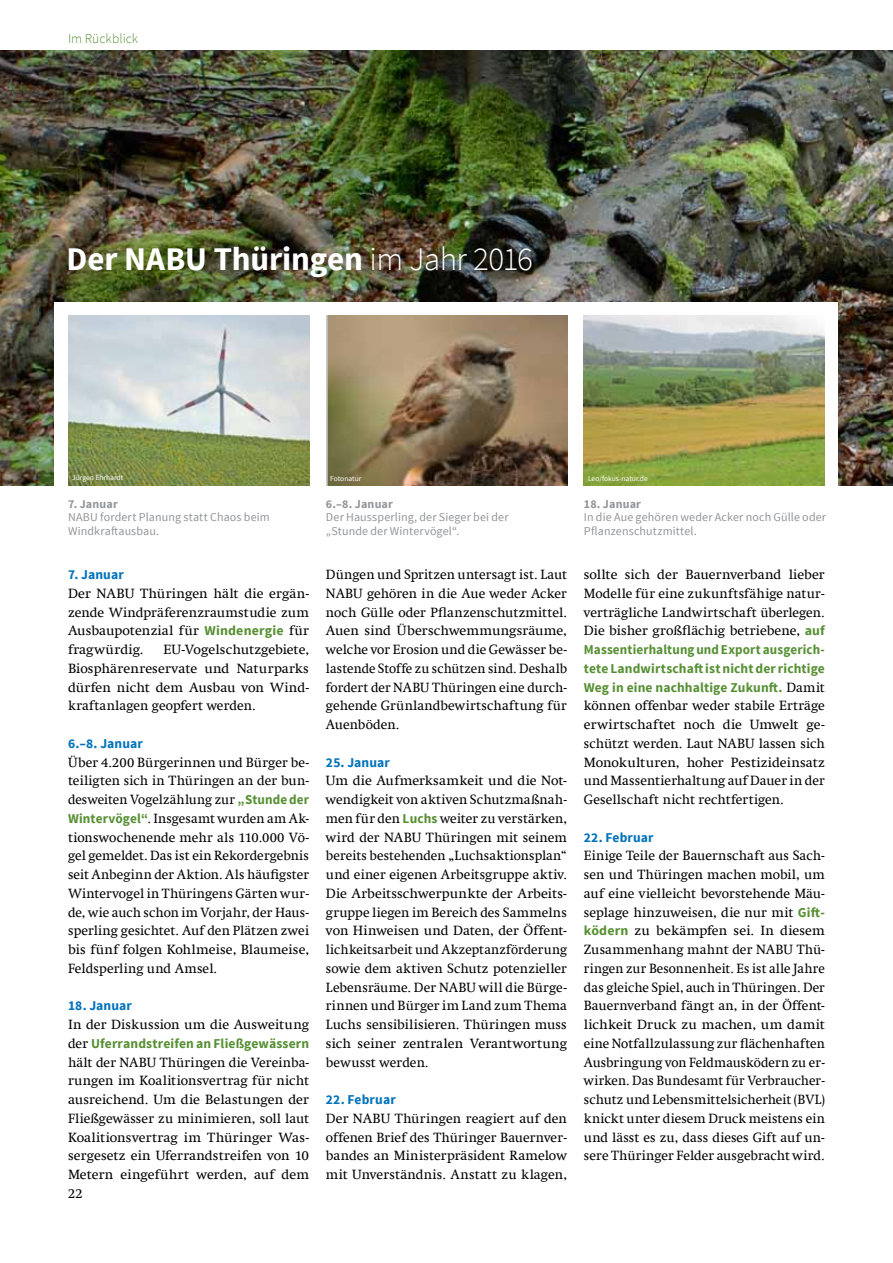
<style>
.page{position:relative;width:893px;height:1263px;background:#fff}
.page>*{position:absolute;margin:0;border:0;box-sizing:border-box;transform-origin:0 0}
.t1{font:700 33px "Source Sans Pro";letter-spacing:-.005em;color:#fff}
.t2{font:13.5px/18.8px "Swift Com";letter-spacing:.005em;color:#000;text-align:justify}
.t3{font:700 13.5px/18.8px "Source Sans Pro";letter-spacing:.01em;color:#579034;text-align:justify}
.t4{font:700 13.5px "Source Sans Pro";letter-spacing:.01em;color:#0072bc}
.t5{font:300 13.5px "Source Sans Pro";letter-spacing:.005em;color:#579034}
.t6{font:12px/13.5px "Source Sans Pro";letter-spacing:.01em;color:#939598}
.t7{font:700 12px "Source Sans Pro";letter-spacing:.015em;color:#939598}
.t8{font:7.5px "Source Sans Pro";color:#fff}
.s1{font-weight:300}
.s2{font-family:"Source Sans Pro";font-weight:700;color:#579034}
.s3{font-family:"Swift Com";font-weight:400;color:#000}
</style>
<div class="page">
<img style="left:0;top:50px;width:893px;height:436px">
<div style="left:54px;top:302px;width:784px;height:197px;background:#fff"></div>
<img style="left:68px;top:315px;width:241px;height:170px">
<img style="left:584px;top:316px;width:241px;height:170px">
<svg style="left:327px;top:316px;width:240px;height:170px;background:#8d795d"></svg>
<p class="t5" style="left:68px;top:30px;width:72px">Im Rückblick</p>
<h1 class="t1" style="left:67px;top:237px;width:468px">Der NABU Thüringen <span class="s1">im Jahr 2016</span></h1>
<p class="t8" style="left:72px;top:473px;width:52px">Jürgen Ehrhardt</p>
<p class="t8" style="left:330px;top:474px;width:33px">Fotonatur</p>
<p class="t8" style="left:588px;top:474px;width:61px">Leo/fokus-natur.de</p>
<p class="t7" style="left:68px;top:496px;width:51px">7. Januar</p>
<p class="t6" style="left:68px;top:510px;width:203px">NABU fordert Planung statt Chaos beim<br>Windkraftausbau.</p>
<p class="t4" style="left:68px;top:566px;width:57px">7. Januar</p>
<p class="t2" style="left:68px;top:584px;width:243px">Der NABU Thüringen hält die ergän&shy;zende Windpräferenzraumstudie zum Ausbaupotenzial für <span class="s2">Windenergie</span> für fragwürdig.</p>
<p class="t2" style="left:68px;top:640px;width:243px;text-indent:95px">EU-Vogelschutzgebiete, Biosphärenreservate und Naturparks dürfen nicht dem Ausbau von Wind&shy;kraftanlagen geopfert werden.</p>
<p class="t4" style="left:68px;top:735px;width:76px">6.–8. Januar</p>
<p class="t2" style="left:68px;top:753px;width:243px">Über 4.200 Bürgerinnen und Bürger be&shy;teiligten sich in Thüringen an der bun&shy;desweiten Vogelzählung zur <span class="s2">„Stunde der Wintervögel“</span>. Insgesamt wurden am Ak&shy;tionswochenende mehr als 110.000 Vö&shy;gel gemeldet. Das ist ein Rekordergebnis seit Anbeginn der Aktion. Als häufigster Wintervogel in Thüringens Gärten wur&shy;de, wie auch schon im Vorjahr, der Haus&shy;sperling gesichtet. Auf den Plätzen zwei bis fünf folgen Kohlmeise, Blaumeise, Feldsperling und Amsel.</p>
<p class="t4" style="left:68px;top:997px;width:65px">18. Januar</p>
<p class="t2" style="left:68px;top:1015px;width:243px">In der Diskussion um die Ausweitung</p>
<p class="t3" style="left:68px;top:1034px;width:243px"><span class="s3">der</span> Uferrandstreifen an Fließgewässern</p>
<p class="t2" style="left:68px;top:1053px;width:243px">hält der NABU Thüringen die Vereinba&shy;rungen im Koalitionsvertrag für nicht ausreichend. Um die Belastungen der Fließgewässer zu minimieren, soll laut Koalitionsvertrag im Thüringer Was&shy;sergesetz ein Uferrandstreifen von 10<br>Metern eingeführt werden, auf dem</p>
<p class="t2" style="left:68px;top:1184px;width:16px">22</p>
<p class="t7" style="left:326px;top:496px;width:69px">6.–8. Januar</p>
<p class="t6" style="left:326px;top:510px;width:184px">Der Haussperling, der Sieger bei der „Stunde der Wintervögel“.</p>
<p class="t2" style="left:326px;top:565px;width:243px">Düngen und Spritzen untersagt ist. Laut NABU gehören in die Aue weder Acker noch Gülle oder Pflanzenschutzmittel.<br>Auen sind Überschwemmungsräume, welche vor Erosion und die Gewässer be&shy;lastende Stoffe zu schützen sind. Deshalb fordert der NABU Thüringen eine durch&shy;gehende Grünlandbewirtschaftung für Auenböden.</p>
<p class="t4" style="left:326px;top:753px;width:65px">25. Januar</p>
<p class="t2" style="left:326px;top:771px;width:243px">Um die Aufmerksamkeit und die Not&shy;wendigkeit von aktiven Schutzmaßnah&shy;men für den <span class="s2">Luchs</span> weiter zu verstärken, wird der NABU Thüringen mit seinem bereits bestehenden „Luchsaktionsplan“ und einer eigenen Arbeitsgruppe aktiv.<br>Die Arbeitsschwerpunkte der Arbeits&shy;gruppe liegen im Bereich des Sammelns von Hinweisen und Daten, der Öffent&shy;lichkeitsarbeit und Akzeptanzförderung sowie dem aktiven Schutz potenzieller Lebensräume. Der NABU will die Bürge&shy;rinnen und Bürger im Land zum Thema Luchs sensibilisieren. Thüringen muss sich seiner zentralen Verantwortung bewusst werden.</p>
<p class="t4" style="left:326px;top:1091px;width:71px">22. Februar</p>
<p class="t2" style="left:326px;top:1109px;width:243px">Der NABU Thüringen reagiert auf den offenen Brief des Thüringer Bauernver&shy;bandes an Ministerpräsident Ramelow mit Unverständnis. Anstatt zu klagen,</p>
<p class="t7" style="left:584px;top:496px;width:59px">18. Januar</p>
<p class="t6" style="left:584px;top:510px;width:244px">In die Aue gehören weder Acker noch Gülle oder<br>Pflanzenschutzmittel.</p>
<p class="t2" style="left:584px;top:565px;width:243px">sollte sich der Bauernverband lieber Modelle für eine zukunftsfähige natur&shy;verträgliche Landwirtschaft überlegen.<br>Die bisher großflächig betriebene, <span class="s2">auf</span></p>
<p class="t3" style="left:584px;top:641px;width:243px">Massentierhaltung und Export ausgerich&shy;tete Landwirtschaft ist nicht der richtige Weg in eine nachhaltige Zukunft. <span class="s3">Damit</span></p>
<p class="t2" style="left:584px;top:696px;width:243px">können offenbar weder stabile Erträge erwirtschaftet noch die Umwelt ge&shy;schützt werden. Laut NABU lassen sich Monokulturen, hoher Pestizideinsatz und Massentierhaltung auf Dauer in der Gesellschaft nicht rechtfertigen.</p>
<p class="t4" style="left:584px;top:828px;width:71px">22. Februar</p>
<p class="t2" style="left:584px;top:846px;width:243px">Einige Teile der Bauernschaft aus Sach&shy;sen und Thüringen machen mobil, um auf eine vielleicht bevorstehende Mäu&shy;seplage hinzuweisen, die nur mit <span class="s2">Gift&shy;ködern</span> zu bekämpfen sei. In diesem Zusammenhang mahnt der NABU Thü&shy;ringen zur Besonnenheit. Es ist alle Jahre das gleiche Spiel, auch in Thüringen. Der Bauernverband fängt an, in der Öffent&shy;lichkeit Druck zu machen, um damit eine Notfallzulassung zur flächenhaften Ausbringung von Feldmausködern zu er&shy;wirken. Das Bundesamt für Verbraucher&shy;schutz und Lebensmittelsicherheit (BVL) knickt unter diesem Druck meistens ein und lässt es zu, dass dieses Gift auf un&shy;sere Thüringer Felder ausgebracht wird.</p>
</div>
